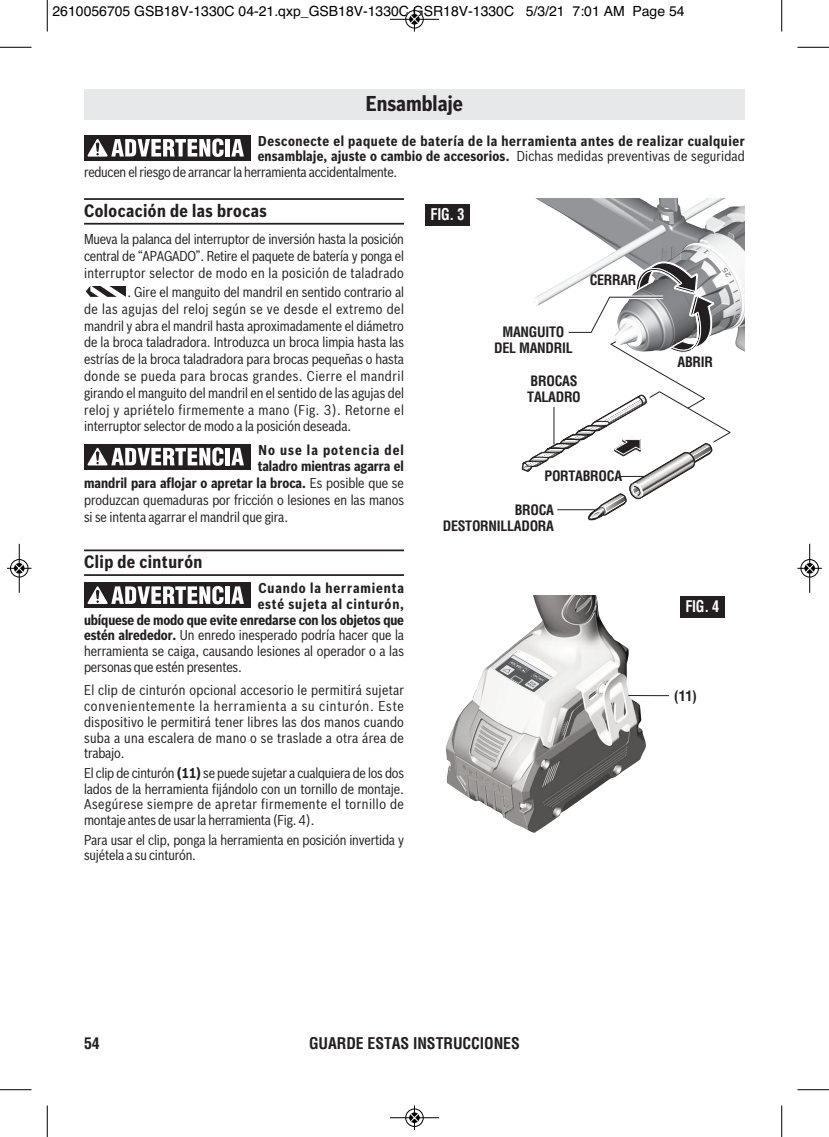
<style>
.page{position:relative;width:829px;height:1137px;background:#fff}
.page>*{position:absolute;margin:0;border:0;box-sizing:border-box;transform-origin:0 0}
.t1{font:700 21px "Bosch Sans Cond";color:#231f20}
.t2{font:700 17.5px "Bosch Sans Cond";letter-spacing:.025em;color:#231f20}
.t3{font:700 condensed 15.75px "Helvetica";letter-spacing:-.005em;color:#231f20}
.t4{font:700 condensed 15.75px "Helvetica";letter-spacing:-.015em;color:#fff;scale:.9 1}
.t5{font:14px/16.8px "Bosch Sans Cond";letter-spacing:-.005em;color:#231f20;text-align:justify}
.t6{font:700 14px "Bosch Sans Cond";letter-spacing:.01em;color:#231f20}
.t7{font:700 condensed 14px/15.8px "Helvetica";letter-spacing:-.02em;color:#231f20;text-align:center}
.t8{font:14px "Helvetica";color:#000}
.t9{font:700 14px "Bosch Sans Cond";letter-spacing:.04em;color:#231f20}
.t10{font:700 14px "Bosch Sans Cond";letter-spacing:-.01em;color:#231f20}
.t11{font:700 14px "Bosch Sans Cond";letter-spacing:.055em;color:#231f20}
.t12{font:700 14px "Bosch Sans Cond";letter-spacing:.06em;color:#231f20}
.t13{font:700 14px "Bosch Sans Cond";letter-spacing:.075em;color:#231f20}
.s1{font-weight:400}
.s2{font-weight:700}
</style>
<div class="page">
<hr style="left:84px;top:198px;width:320px;height:2px;background:#231f20">
<hr style="left:84px;top:223px;width:320px;height:1px;background:#231f20">
<hr style="left:84px;top:549px;width:320px;height:2px;background:#231f20">
<hr style="left:84px;top:574px;width:320px;height:2px;background:#231f20">
<svg style="left:86px;top:286px;width:40px;height:11px"></svg>
<div style="left:84px;top:444px;width:167px;height:25px;background:#231f20"></div>
<hr style="left:226px;top:448px;width:4px;height:17px;background:#fff">
<svg style="left:231px;top:448px;width:13px;height:17px"></svg>
<svg style="left:88px;top:447px;width:135px;height:18px"></svg>
<div style="left:84px;top:582px;width:167px;height:26px;background:#231f20"></div>
<hr style="left:226px;top:586px;width:4px;height:18px;background:#fff">
<svg style="left:231px;top:586px;width:13px;height:18px"></svg>
<svg style="left:88px;top:586px;width:135px;height:18px"></svg>
<div style="left:84px;top:89px;width:661px;height:30px;background:#e7e8e9"></div>
<div style="left:84px;top:135px;width:167px;height:26px;background:#231f20"></div>
<hr style="left:226px;top:139px;width:4px;height:17px;background:#fff">
<svg style="left:231px;top:139px;width:13px;height:17px"></svg>
<svg style="left:88px;top:138px;width:135px;height:19px"></svg>
<img style="left:445px;top:595px;width:201px;height:237px">
<svg style="left:495px;top:655px;width:57px;height:37px"></svg>
<div style="left:680px;top:596px;width:44px;height:21px;background:#231f20"></div>
<div style="left:425px;top:204px;width:45px;height:21px;background:#231f20"></div>
<svg style="left:522px;top:199px;width:223px;height:321px"></svg>
<hr style="left:628px;top:695px;width:41px;height:1px;background:#231f20">
<hr style="left:47px;top:0;width:1px;height:32px;background:#000">
<hr style="left:0;top:47px;width:32px;height:1px;background:#000">
<hr style="left:781px;top:0;width:1px;height:32px;background:#000">
<hr style="left:797px;top:47px;width:32px;height:1px;background:#000">
<hr style="left:47px;top:1105px;width:1px;height:31px;background:#000">
<hr style="left:0;top:1089px;width:32px;height:1px;background:#000">
<hr style="left:781px;top:1105px;width:1px;height:31px;background:#000">
<hr style="left:797px;top:1089px;width:32px;height:1px;background:#000">
<div style="left:405px;top:10px;width:19px;height:19px;border:1px solid #fff;border-radius:50%"></div>
<hr style="left:390px;top:19px;width:49px;height:1px;background:#000">
<div style="left:405px;top:10px;width:18px;height:18px;border:1px solid #000;border-radius:50%"></div>
<svg style="left:410px;top:7px;width:9px;height:25px"></svg>
<div style="left:405px;top:1108px;width:19px;height:18px;border:1px solid #fff;border-radius:50%"></div>
<hr style="left:390px;top:1117px;width:49px;height:1px;background:#000">
<div style="left:405px;top:1108px;width:18px;height:18px;border:1px solid #000;border-radius:50%"></div>
<svg style="left:410px;top:1105px;width:9px;height:24px"></svg>
<div style="left:10px;top:559px;width:19px;height:18px;border:1px solid #fff;border-radius:50%"></div>
<hr style="left:19px;top:543px;width:1px;height:49px;background:#000">
<div style="left:10px;top:559px;width:18px;height:18px;border:1px solid #000;border-radius:50%"></div>
<div style="left:14px;top:563px;width:10px;height:10px;background:#000;border-radius:50%"></div>
<svg style="left:7px;top:563px;width:25px;height:9px"></svg>
<div style="left:800px;top:559px;width:19px;height:18px;border:1px solid #fff;border-radius:50%"></div>
<hr style="left:809px;top:543px;width:1px;height:49px;background:#000">
<div style="left:800px;top:559px;width:18px;height:18px;border:1px solid #000;border-radius:50%"></div>
<div style="left:804px;top:563px;width:11px;height:10px;background:#000;border-radius:50%"></div>
<svg style="left:797px;top:563px;width:25px;height:9px"></svg>
<p class="t8" style="left:52px;top:3px;width:633px">2610056705 GSB18V-1330C 04-21.qxp_GSB18V-1330C GSR18V-1330C 5/3/21 7:01 AM Page 54</p>
<h1 class="t1" style="left:366px;top:92px;width:99px">Ensamblaje</h1>
<p class="t9" style="left:258px;top:133px;width:488px">Desconecte el paquete de batería de la herramienta antes de realizar cualquier</p>
<p class="t6" style="left:258px;top:148px;width:488px">ensamblaje, ajuste o cambio de accesorios. <span class="s1">Dichas medidas preventivas de seguridad</span></p>
<p class="t5" style="left:84px;top:164px;width:315px">reducen el riesgo de arrancar la herramienta accidentalmente.</p>
<p class="t2" style="left:84px;top:200px;width:184px">Colocación de las brocas</p>
<p class="t5" style="left:84px;top:231px;width:321px">Mueva la palanca del interruptor de inversión hasta la posición central de “APAGADO”. Retire el paquete de batería y ponga el interruptor selector de modo en la posición de taladrado</p>
<p class="t5" style="left:84px;top:284px;width:321px;text-indent:44px">. Gire el manguito del mandril en sentido contrario al de las agujas del reloj según se ve desde el extremo del mandril y abra el mandril hasta aproximadamente el diámetro de la broca taladradora. Introduzca un broca limpia hasta las estrías de la broca taladradora para brocas pequeñas o hasta donde se pueda para brocas grandes. Cierre el mandril girando el manguito del mandril en el sentido de las agujas del reloj y apriételo firmemente a mano (Fig. 3). Retorne el interruptor selector de modo a la posición deseada.</p>
<p class="t13" style="left:259px;top:441px;width:147px">No use la potencia del</p>
<p class="t6" style="left:258px;top:458px;width:148px">taladro mientras agarra el</p>
<p class="t6" style="left:84px;top:475px;width:321px">mandril para aflojar o apretar la broca. <span class="s1">Es posible que se</span></p>
<p class="t5" style="left:84px;top:491px;width:321px">produzcan quemaduras por fricción o lesiones en las manos</p>
<p class="t5" style="left:84px;top:508px;width:205px">si se intenta agarrar el mandril que gira.</p>
<p class="t2" style="left:84px;top:551px;width:120px">Clip de cinturón</p>
<p class="t12" style="left:258px;top:580px;width:147px">Cuando la herramienta</p>
<p class="t11" style="left:258px;top:595px;width:148px">esté sujeta al cinturón,</p>
<p class="t10" style="left:84px;top:611px;width:321px">ubíquese de modo que evite enredarse con los objetos que</p>
<p class="t5" style="left:84px;top:627px;width:321px"><span class="s2">estén alrededor.</span> Un enredo inesperado podría hacer que la</p>
<p class="t5" style="left:84px;top:642px;width:321px">herramienta se caiga, causando lesiones al operador o a las</p>
<p class="t5" style="left:84px;top:658px;width:159px">personas que estén presentes.</p>
<p class="t5" style="left:84px;top:682px;width:321px;line-height:15.8px">El clip de cinturón opcional accesorio le permitirá sujetar convenientemente la herramienta a su cinturón. Este dispositivo le permitirá tener libres las dos manos cuando suba a una escalera de mano o se traslade a otra área de trabajo.</p>
<p class="t5" style="left:84px;top:765px;width:321px;line-height:15.8px">El clip de cinturón <span class="s2">(11)</span> se puede sujetar a cualquiera de los dos lados de la herramienta fijándolo con un tornillo de montaje.<br>Asegúrese siempre de apretar firmemente el tornillo de montaje antes de usar la herramienta (Fig. 4).</p>
<p class="t5" style="left:84px;top:831px;width:321px;line-height:15.8px">Para usar el clip, ponga la herramienta en posición invertida y sujétela a su cinturón.</p>
<p class="t4" style="left:430px;top:205px;width:39px">FIG. 3</p>
<p class="t7" style="left:589px;top:272px;width:48px">CERRAR</p>
<p class="t7" style="left:494px;top:324px;width:80px">MANGUITO<br>DEL MANDRIL</p>
<p class="t7" style="left:527px;top:373px;width:55px;text-align:left">BROCAS<br>TALADRO</p>
<p class="t7" style="left:544px;top:468px;width:79px">PORTABROCA</p>
<p class="t7" style="left:443px;top:502px;width:113px;text-align:right">BROCA<br>DESTORNILLADORA</p>
<p class="t7" style="left:677px;top:354px;width:37px">ABRIR</p>
<p class="t4" style="left:685px;top:597px;width:39px">FIG. 4</p>
<p class="t7" style="left:674px;top:688px;width:24px">(11)</p>
<p class="t3" style="left:84px;top:1034px;width:17px">54</p>
<p class="t3" style="left:309px;top:1034px;width:212px">GUARDE ESTAS INSTRUCCIONES</p>
</div>
